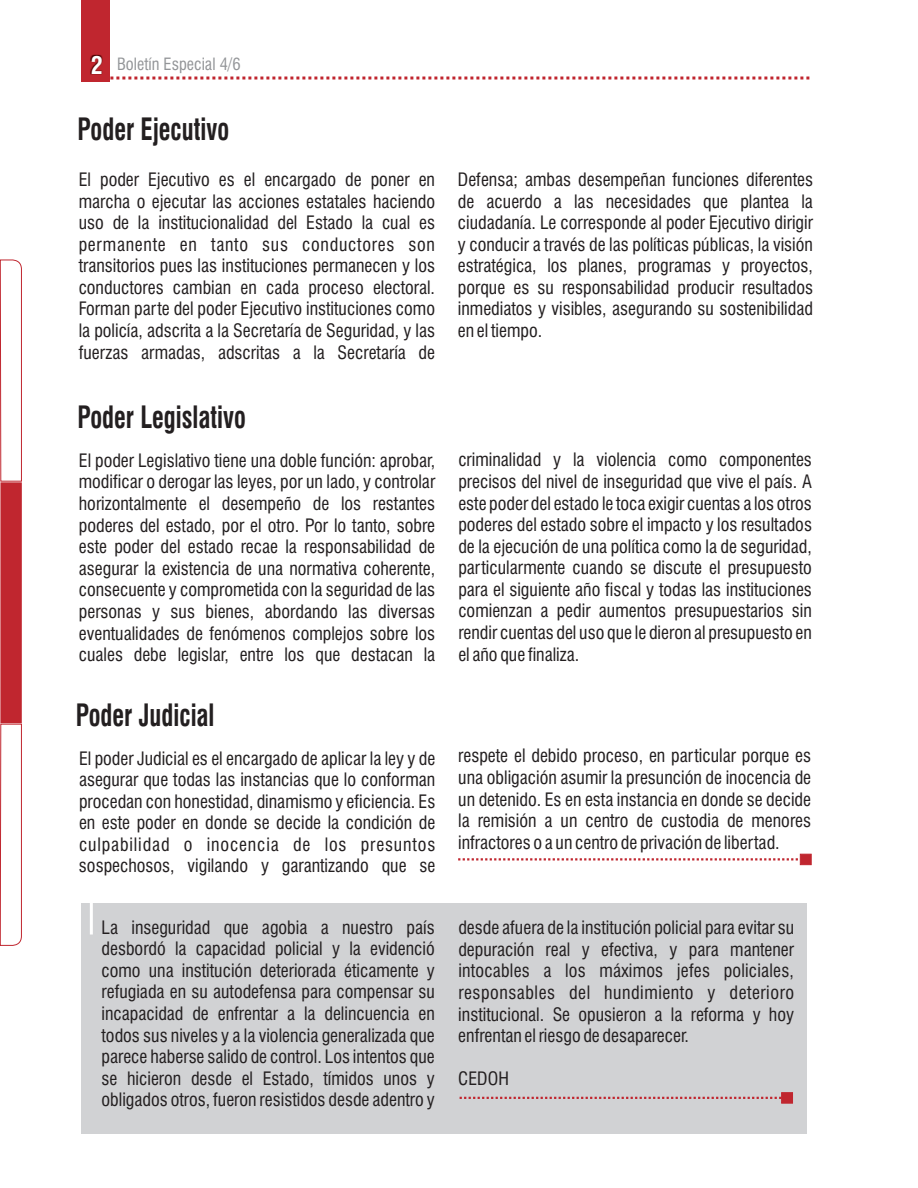
<style>
.page{position:relative;width:918px;height:1188px;background:#fff}
.page>*{position:absolute;margin:0;border:0;box-sizing:border-box;transform-origin:0 0}
.t1{font:700 condensed 30px "Swiss 721 BT";color:#231f20;scale:.82 1}
.t2{font:condensed 18px/21.6px "Swiss 721 BT";color:#231f20;text-align:justify}
.t3{font:condensed 16.5px "Swiss 721 BT";color:#939598}
.s1{font-weight:700;font-size:24px;color:#fff}
</style>
<div class="page">
<div style="left:81px;top:904px;width:726px;height:230px;background:#d1d2d4"></div>
<svg style="left:0;top:259px;width:22px;height:223px"></svg>
<svg style="left:0;top:723px;width:22px;height:223px"></svg>
<div style="left:0;top:482px;width:22px;height:241px;background:#c0262f"></div>
<svg style="left:110px;top:77px;width:699px;height:3px"></svg>
<div style="left:82px;top:1px;width:28px;height:81px;background:#c0262f"></div>
<img style="left:90px;top:55px;width:13px;height:20px">
<svg style="left:460px;top:1092px;width:333px;height:11px"></svg>
<svg style="left:458px;top:854px;width:354px;height:11px"></svg>
<hr style="left:90px;top:895px;width:3px;height:40px;background:#fff">
<p class="t3" style="left:91px;top:57px;width:151px"><span class="s1">2</span> Boletín Especial 4/6</p>
<h1 class="t1" style="left:78px;top:118px;width:186px">Poder Ejecutivo</h1>
<p class="t2" style="left:79px;top:171px;width:358px">El poder Ejecutivo es el encargado de poner en marcha o ejecutar las acciones estatales haciendo uso de la institucionalidad del Estado la cual es permanente en tanto sus conductores son transitorios pues las instituciones permanecen y los conductores cambian en cada proceso electoral.<br>Forman parte del poder Ejecutivo instituciones como la policía, adscrita a la Secretaría de Seguridad, y las fuerzas armadas, adscritas a la Secretaría de</p>
<h1 class="t1" style="left:78px;top:405px;width:207px">Poder Legislativo</h1>
<p class="t2" style="left:79px;top:451px;width:358px">El poder Legislativo tiene una doble función: aprobar, modificar o derogar las leyes, por un lado, y controlar horizontalmente el desempeño de los restantes poderes del estado, por el otro. Por lo tanto, sobre este poder del estado recae la responsabilidad de asegurar la existencia de una normativa coherente, consecuente y comprometida con la seguridad de las personas y sus bienes, abordando las diversas eventualidades de fenómenos complejos sobre los cuales debe legislar, entre los que destacan la</p>
<h1 class="t1" style="left:76px;top:703px;width:171px">Poder Judicial</h1>
<p class="t2" style="left:79px;top:749px;width:358px">El poder Judicial es el encargado de aplicar la ley y de asegurar que todas las instancias que lo conforman procedan con honestidad, dinamismo y eficiencia. Es en este poder en donde se decide la condición de culpabilidad o inocencia de los presuntos sospechosos, vigilando y garantizando que se</p>
<p class="t2" style="left:458px;top:171px;width:357px">Defensa; ambas desempeñan funciones diferentes de acuerdo a las necesidades que plantea la ciudadanía. Le corresponde al poder Ejecutivo dirigir y conducir a través de las políticas públicas, la visión estratégica, los planes, programas y proyectos, porque es su responsabilidad producir resultados inmediatos y visibles, asegurando su sostenibilidad en el tiempo.</p>
<p class="t2" style="left:458px;top:451px;width:355px">criminalidad y la violencia como componentes precisos del nivel de inseguridad que vive el país. A este poder del estado le toca exigir cuentas a los otros poderes del estado sobre el impacto y los resultados de la ejecución de una política como la de seguridad, particularmente cuando se discute el presupuesto para el siguiente año fiscal y todas las instituciones comienzan a pedir aumentos presupuestarios sin rendir cuentas del uso que le dieron al presupuesto en el año que finaliza.</p>
<p class="t2" style="left:458px;top:747px;width:354px">respete el debido proceso, en particular porque es una obligación asumir la presunción de inocencia de un detenido. Es en esta instancia en donde se decide la remisión a un centro de custodia de menores infractores o a un centro de privación de libertad.</p>
<p class="t2" style="left:102px;top:918px;width:335px">La inseguridad que agobia a nuestro país desbordó la capacidad policial y la evidenció como una institución deteriorada éticamente y refugiada en su autodefensa para compensar su incapacidad de enfrentar a la delincuencia en todos sus niveles y a la violencia generalizada que parece haberse salido de control. Los intentos que se hicieron desde el Estado, tímidos unos y obligados otros, fueron resistidos desde adentro y</p>
<p class="t2" style="left:458px;top:919px;width:337px">desde afuera de la institución policial para evitar su depuración real y efectiva, y para mantener intocables a los máximos jefes policiales, responsables del hundimiento y deterioro institucional. Se opusieron a la reforma y hoy enfrentan el riesgo de desaparecer.</p>
<p class="t2" style="left:458px;top:1070px;width:52px">CEDOH</p>
</div>
